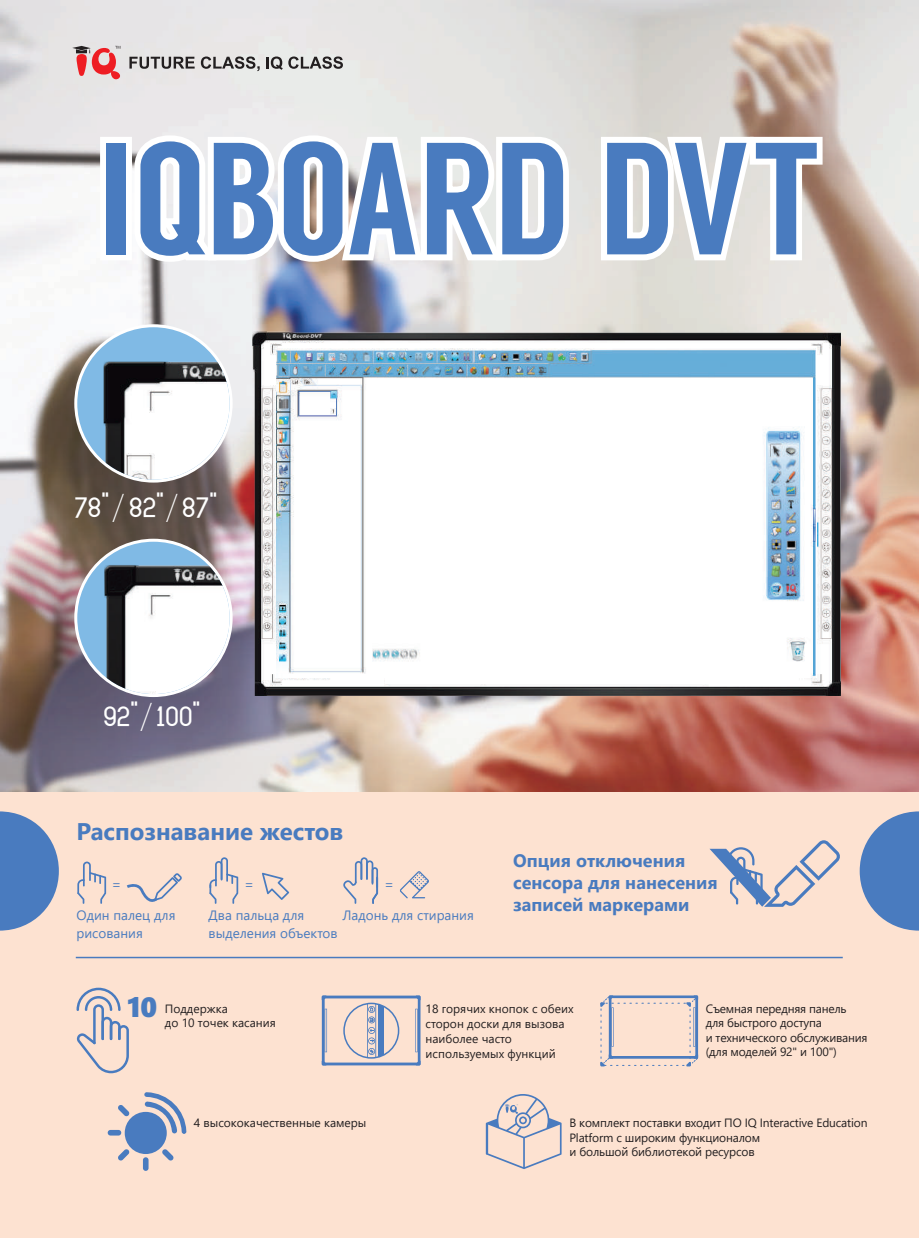
<style>
.page{position:relative;width:919px;height:1238px;background:#fff}
.page>*{position:absolute;margin:0;border:0;box-sizing:border-box;transform-origin:0 0}
.t1{font:159.15px "Langdon";color:#497bbf}
.t2{font:45px "asymek";color:#fff}
.t3{font:900 27.9px "Segoe WP";color:#497bbf}
.t4{font:700 24px "Segoe UI";color:#497bbf}
.t5{font:700 18px/21.6px "Segoe UI";color:#497bbf}
.t6{font:13.65px "Segoe UI";color:#497bbf}
.t7{font:13.5px/18px "Segoe UI";color:#497bbf}
.t8{font:12px/14.4px "Segoe UI";letter-spacing:-.015em;color:#231f20}
</style>
<div class="page">
<img style="left:0;top:0;width:918px;height:792px">
<div style="left:0;top:792px;width:918px;height:445px;background:#fde2d1"></div>
<svg style="left:72px;top:46px;width:48px;height:33px;background:#de8d90"></svg>
<svg style="left:129px;top:57px;width:66px;height:12px"></svg>
<svg style="left:201px;top:56px;width:59px;height:15px"></svg>
<svg style="left:266px;top:56px;width:77px;height:14px"></svg>
<svg style="left:74px;top:324px;width:158px;height:158px"></svg>
<img style="left:103px;top:361px;width:126px;height:118px">
<svg style="left:74px;top:538px;width:158px;height:159px;background:#8c9eb2"></svg>
<img style="left:104px;top:565px;width:125px;height:129px">
<svg style="left:322px;top:995px;width:98px;height:70px"></svg>
<svg style="left:76px;top:987px;width:53px;height:86px"></svg>
<svg style="left:486px;top:1094px;width:75px;height:74px"></svg>
<svg style="left:600px;top:995px;width:98px;height:71px"></svg>
<svg style="left:108px;top:1092px;width:78px;height:78px"></svg>
<svg style="left:128px;top:129px;width:447px;height:142px"></svg>
<svg style="left:595px;top:128px;width:233px;height:138px"></svg>
<img style="left:252px;top:331px;width:588px;height:364px">
<svg style="left:0;top:811px;width:59px;height:119px"></svg>
<svg style="left:859px;top:811px;width:59px;height:119px"></svg>
<svg style="left:209px;top:857px;width:29px;height:46px"></svg>
<svg style="left:77px;top:861px;width:29px;height:42px"></svg>
<svg style="left:343px;top:857px;width:35px;height:46px"></svg>
<svg style="left:400px;top:871px;width:29px;height:27px"></svg>
<svg style="left:127px;top:873px;width:55px;height:29px"></svg>
<svg style="left:262px;top:872px;width:27px;height:27px"></svg>
<svg style="left:709px;top:840px;width:131px;height:66px"></svg>
<hr style="left:76px;top:956px;width:766px;height:2px;background:#497bbf">
<div style="left:385px;top:659px;width:327px;height:24px;background:#fff"></div>
<div style="left:275px;top:659px;width:8px;height:18px;background:#fff"></div>
<img style="left:276px;top:349px;width:539px;height:328px">
<h1 class="t1" style="left:98px;top:106px;width:723px">IQBOARD DVT</h1>
<h2 class="t2" style="left:75px;top:487px;width:145px">78"/82"/87"</h2>
<h2 class="t2" style="left:104px;top:697px;width:100px">92"/100"</h2>
<h3 class="t4" style="left:76px;top:809px;width:268px">Распознавание жестов</h3>
<p class="t6" style="left:112px;top:871px;width:11px">=</p>
<p class="t6" style="left:244px;top:871px;width:11px">=</p>
<p class="t6" style="left:384px;top:871px;width:11px">=</p>
<p class="t7" style="left:76px;top:905px;width:100px">Один палец для рисования</p>
<p class="t7" style="left:209px;top:905px;width:131px">Два пальца для выделения объектов</p>
<p class="t7" style="left:342px;top:905px;width:133px">Ладонь для стирания</p>
<h3 class="t5" style="left:513px;top:848px;width:206px">Опция отключения сенсора для нанесения записей маркерами</h3>
<h3 class="t3" style="left:127px;top:987px;width:32px">10</h3>
<p class="t8" style="left:165px;top:1000px;width:113px">Поддержка<br>до 10 точек касания</p>
<p class="t8" style="left:425px;top:1000px;width:149px;line-height:15px">18 горячих кнопок с обеих сторон доски для вызова наиболее часто используемых функций</p>
<p class="t8" style="left:705px;top:1000px;width:163px">Съемная передняя панель для быстрого доступа<br>и технического обслуживания (для моделей 92" и 100")</p>
<p class="t8" style="left:194px;top:1114px;width:174px">4 высококачественные камеры</p>
<p class="t8" style="left:569px;top:1114px;width:300px">В комплект поставки входит ПО IQ Interactive Education<br>Platform с широким функционалом<br>и большой библиотекой ресурсов</p>
</div>
